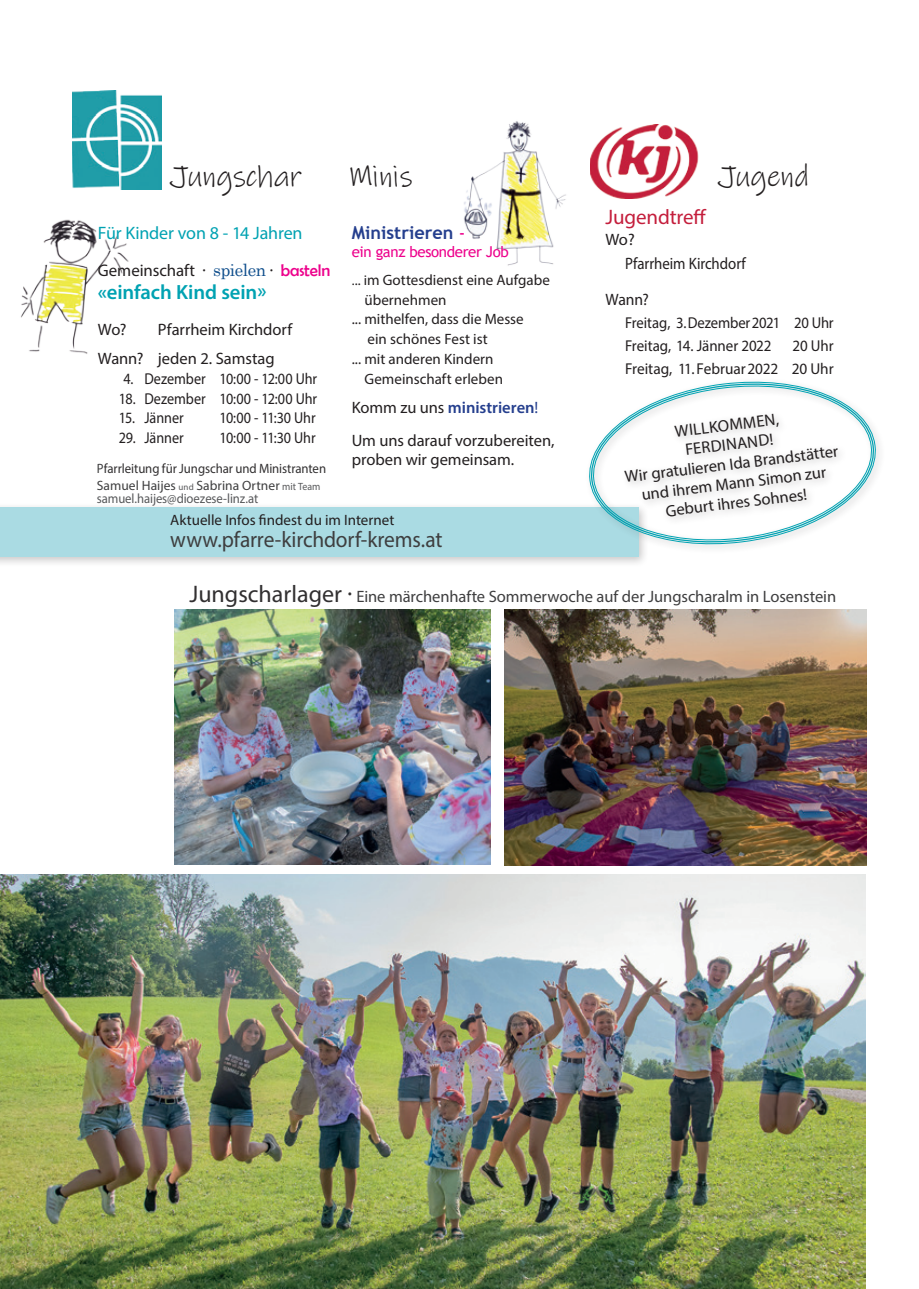
<style>
.page{position:relative;width:919px;height:1289px;background:#fff}
.page>*{position:absolute;margin:0;border:0;box-sizing:border-box;transform-origin:0 0}
.t1{font:30px "Ink Free";color:#231f20}
.t2{font:22.5px "Myriad Pro";letter-spacing:-.005em;color:#3e3e3f;scale:.95 1}
.t3{font:21px "Myriad Pro";letter-spacing:-.005em;color:#c41e3c}
.t4{font:600 20.7px "Myriad Pro";letter-spacing:-.005em;color:#00a2b2}
.t5{font:18px "Myriad Pro";letter-spacing:-.01em;color:#00a2b2}
.t6{font:700 18px "Trebuchet MS";color:#253f8e}
.t7{font:16.8px "Myriad Pro";letter-spacing:-.005em;color:#231f20}
.t8{font:16.5px/24px "Myriad Pro";letter-spacing:-.005em;color:#231f20}
.t9{font:16.5px "Myriad Pro";letter-spacing:-.005em;color:#3e3e3f}
.t10{font:16.5px "Myriad Pro";letter-spacing:-.005em;color:#231f20;scale:.95 1}
.t11{font:15.75px "Myriad Pro";letter-spacing:-.005em;color:#231f20;scale:.9 1}
.t12{font:15.75px/23.1px "Myriad Pro";letter-spacing:-.005em;color:#231f20;scale:.93 1}
.t13{font:15.75px/23.1px "Myriad Pro";letter-spacing:-.005em;color:#231f20;text-align:right;scale:.95 1}
.t14{font:15px "Myriad Pro";color:#231f20}
.t15{font:15px "Trebuchet MS";letter-spacing:-.02em;color:#ed028c}
.t16{font:13.5px/16.5px "Myriad Pro";letter-spacing:-.005em;color:#312f30;scale:.95 1}
.t17{font:13.5px "Myriad Pro";letter-spacing:-.005em;color:#57585a;scale:.94 1}
.s1{font-family:"Century";color:#0f4e8c}
.s2{font-family:"Berlin Sans FB";color:#ed028c}
.s3{font-weight:400;color:#ed028c}
.s4{font-size:13.5px}
.s5{font-size:14.25px}
.s6{font-weight:600;color:#253f8e}
.s7{color:#253f8e}
.s8{color:#3e3e3f}
.s9{font-size:9px;color:#57585a}
.s10{font-size:10.5px;color:#57585a}
.s11{font-size:24px;color:#312f30}
</style>
<div class="page">
<img style="left:590px;top:124px;width:108px;height:74px">
<img style="left:72px;top:91px;width:90px;height:99px">
<img style="left:0;top:875px;width:865px;height:413px">
<img style="left:504px;top:609px;width:362px;height:256px">
<img style="left:175px;top:609px;width:315px;height:255px">
<img style="left:464px;top:121px;width:102px;height:145px">
<img style="left:21px;top:219px;width:108px;height:135px">
<div style="left:0;top:502px;width:649px;height:66px;background:#231f20;opacity:.25"></div>
<div style="left:0;top:507px;width:638px;height:49px;background:#aadbe3"></div>
<div style="left:584px;top:376px;width:302px;height:179px;background:#231f20;opacity:.25"></div>
<svg style="left:584px;top:376px;width:296px;height:175px"></svg>
<svg style="left:586px;top:376px;width:292px;height:173px"></svg>
<svg style="left:588px;top:378px;width:288px;height:169px"></svg>
<svg style="left:776px;top:422px;width:3px;height:4px"></svg>
<svg style="left:769px;top:433px;width:3px;height:12px"></svg>
<h1 class="t1" style="left:170px;top:156px;width:134px">Jungschar</h1>
<h1 class="t1" style="left:348px;top:156px;width:66px">Minis</h1>
<h1 class="t1" style="left:718px;top:156px;width:92px">Jugend</h1>
<p class="t5" style="left:98px;top:222px;width:206px">Für Kinder von 8 - 14 Jahren</p>
<p class="t7" style="left:98px;top:260px;width:234px">Gemeinschaft · <span class="s1">spielen</span> · <span class="s2">basteln</span></p>
<p class="t4" style="left:98px;top:279px;width:170px">«einfach Kind sein»</p>
<p class="t8" style="left:98px;top:317px;width:30px">Wo?</p>
<p class="t3" style="left:605px;top:204px;width:103px">Jugendtreff</p>
<p class="t8" style="left:625px;top:227px;width:122px;text-indent:-20px">Wo?<br>Pfarrheim Kirchdorf</p>
<p class="t10" style="left:605px;top:289px;width:47px">Wann?</p>
<p class="t12" style="left:625px;top:310px;width:226px">Freitag, 3.Dezember2021 20 Uhr<br>Freitag, 14. Jänner 2022</p>
<p class="t6" style="left:351px;top:221px;width:115px">Ministrieren <span class="s3">-</span></p>
<p class="t15" style="left:351px;top:242px;width:159px">ein ganz besonderer Job</p>
<p class="t14" style="left:351px;top:270px;width:200px"><span class="s4">.</span><span class="s5">.. i</span>m Gottesdienst eine Aufgabe</p>
<p class="t14" style="left:364px;top:290px;width:84px">übernehmen</p>
<p class="t14" style="left:352px;top:310px;width:173px">... mithelfen, dass die Messe</p>
<p class="t14" style="left:367px;top:330px;width:122px">ein schönes Fest ist</p>
<p class="t14" style="left:352px;top:349px;width:143px">... mit anderen Kindern</p>
<p class="t14" style="left:364px;top:369px;width:140px">Gemeinschaft erleben</p>
<p class="t8" style="left:351px;top:391px;width:204px;line-height:32.5px">Komm zu uns <span class="s6">ministrieren</span><span class="s7">!<br></span>Um uns darauf vorzubereiten,</p>
<p class="t8" style="left:351px;top:447px;width:164px">proben wir gemeinsam.</p>
<p class="t8" style="left:98px;top:314px;width:196px;line-height:29.4px;text-indent:60px">Pfarrheim Kirchdorf<br>Wann? jeden 2. Samstag</p>
<p class="t11" style="left:123px;top:369px;width:217px">4. Dezember 10:00 - 12:00 Uhr</p>
<p class="t11" style="left:119px;top:388px;width:222px">18. Dezember 10:00 - 12:00 Uhr</p>
<p class="t11" style="left:119px;top:408px;width:74px">15. Jänner</p>
<p class="t11" style="left:219px;top:408px;width:108px">10:00 - 11:30 Uhr</p>
<p class="t11" style="left:119px;top:428px;width:74px">29. Jänner</p>
<p class="t11" style="left:219px;top:428px;width:108px">10:00 - 11:30 Uhr</p>
<p class="t13" style="left:625px;top:334px;width:221px">20 Uhr<br>Freitag, 11. Februar2022 20 Uhr</p>
<p class="t8" style="left:673px;top:419px;width:30px;rotate:-7deg">Willkommen</p>
<p class="t8" style="left:683px;top:437px;width:19px;rotate:-7deg">Ferdinand</p>
<p class="t8" style="left:623px;top:464px;width:216px;rotate:-7deg">Wir gratulieren Ida Brandstätter</p>
<p class="t16" style="left:97px;top:460px;width:243px"><span class="s8">P</span>farrleitung für Jungschar und Ministranten<br><span class="s8">Samuel Haijes</span> <span class="s9">und</span> <span class="s8">Sabrina Ortner</span> <span class="s10">mit Team</span></p>
<p class="t17" style="left:97px;top:490px;width:173px">samuel.haijes@dioezese-linz.at</p>
<p class="t8" style="left:640px;top:482px;width:187px;rotate:-7deg">und ihrem Mann Simon zur</p>
<p class="t8" style="left:664px;top:499px;width:144px;rotate:-7deg">Geburt ihres Sohnes!</p>
<p class="t14" style="left:170px;top:510px;width:226px">Aktuelle Infos findest du im Internet</p>
<h2 class="t2" style="left:170px;top:526px;width:288px">www.pfarre-kirchdorf-krems.at</h2>
<p class="t9" style="left:189px;top:586px;width:648px"><span class="s11">Jungscharlager ·</span> Eine märchenhafte Sommerwoche auf der Jungscharalm in Losenstein</p>
</div>
